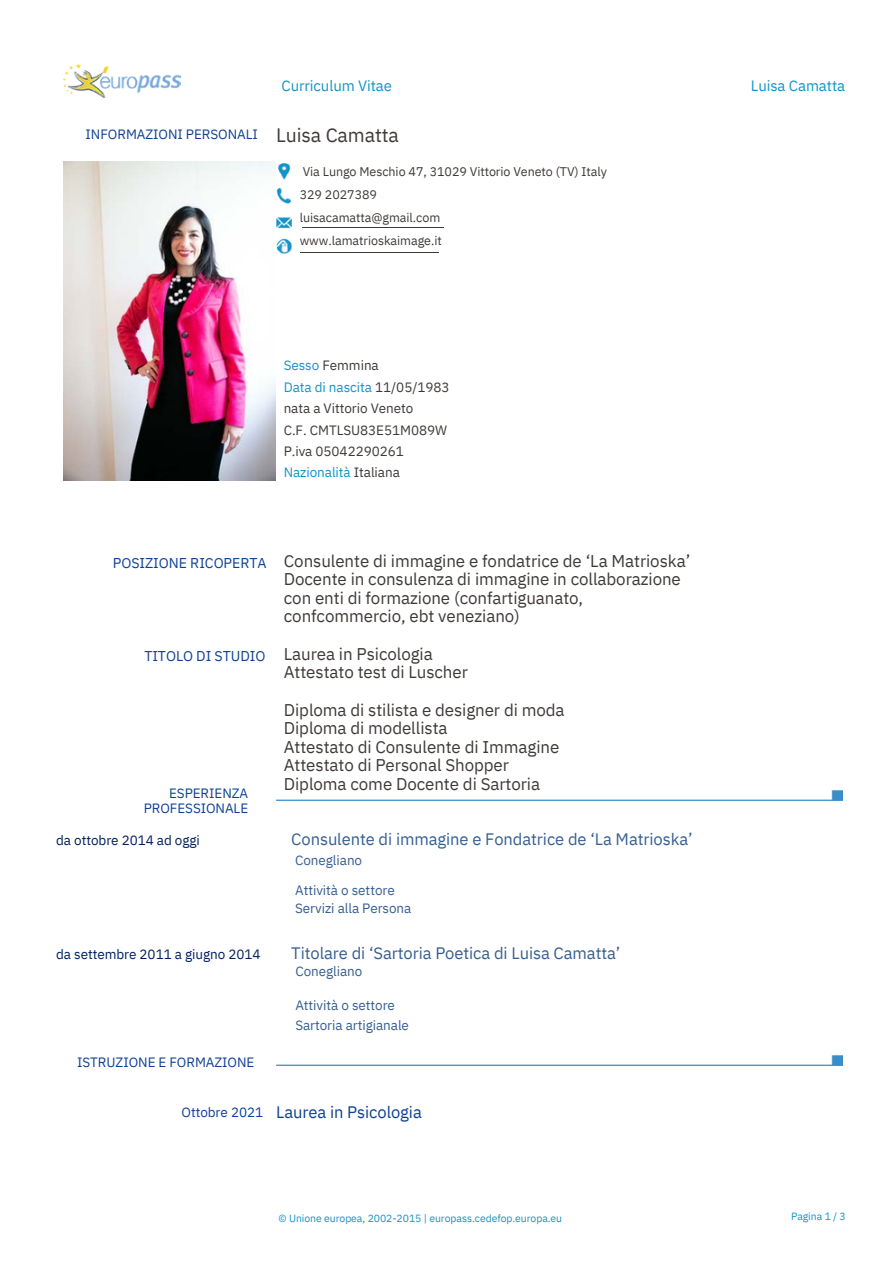
<style>
.page{position:relative;width:893px;height:1264px;background:#fff}
.page>*{position:absolute;margin:0;border:0;box-sizing:border-box;transform-origin:0 0}
.t1{font:19.35px "IBM Plex Sans";letter-spacing:-.005em;color:#3f3a38}
.t2{font:16.95px/18.6px "IBM Plex Sans";letter-spacing:-.005em;color:#3f3a38}
.t3{font:16.5px "IBM Plex Sans";letter-spacing:-.005em;color:#365f91}
.t4{font:16.5px "IBM Plex Sans";letter-spacing:-.005em;color:#0e4194}
.t5{font:15px "IBM Plex Sans";letter-spacing:-.005em;color:#1593cb}
.t6{font:14.25px "IBM Plex Sans";letter-spacing:-.005em;color:#0e4194}
.t7{font:13.5px "IBM Plex Sans";letter-spacing:-.005em;color:#365f91}
.t8{font:13.5px "IBM Plex Sans";letter-spacing:-.005em;color:#0e4194}
.t9{font:13.5px "IBM Plex Sans";letter-spacing:-.005em;color:#3f3a38}
.t10{font:13.5px "IBM Plex Sans";letter-spacing:-.005em;color:#002060}
.t11{font:13.5px "IBM Plex Sans";letter-spacing:-.005em;color:#1593cb}
.t12{font:12.45px "IBM Plex Sans";letter-spacing:-.005em;color:#3f3a38}
.t13{font:10.5px "IBM Plex Sans";letter-spacing:-.005em;color:#1593cb}
.s1{color:#1593cb}
.s2{color:#3f3a38}
</style>
<div class="page">
<img style="left:64px;top:64px;width:117px;height:34px">
<img style="left:64px;top:162px;width:211px;height:318px">
<hr style="left:299px;top:252px;width:139px;height:1px;background:#3f3a38">
<hr style="left:303px;top:227px;width:141px;height:1px;background:#3f3a38">
<img style="left:276px;top:790px;width:566px;height:10px">
<img style="left:276px;top:1055px;width:566px;height:10px">
<img style="left:277px;top:162px;width:14px;height:17px">
<img style="left:276px;top:239px;width:15px;height:14px">
<img style="left:276px;top:217px;width:15px;height:12px">
<img style="left:276px;top:188px;width:15px;height:15px">
<p class="t8" style="left:86px;top:125px;width:174px">INFORMAZIONI PERSONALI</p>
<p class="t5" style="left:281px;top:76px;width:112px">Curriculum Vitae</p>
<p class="t5" style="left:750px;top:76px;width:96px">Luisa Camatta</p>
<p class="t1" style="left:276px;top:122px;width:124px">Luisa Camatta</p>
<p class="t12" style="left:302px;top:163px;width:306px">Via Lungo Meschio 47, 31029 Vittorio Veneto (TV) Italy</p>
<p class="t12" style="left:300px;top:186px;width:79px">329 2027389</p>
<p class="t12" style="left:300px;top:209px;width:142px">luisacamatta@gmail.com</p>
<p class="t12" style="left:300px;top:232px;width:144px">www.lamatrioskaimage.it</p>
<p class="t9" style="left:284px;top:356px;width:97px"><span class="s1">Sesso</span> Femmina</p>
<p class="t11" style="left:284px;top:378px;width:167px">Data di nascita <span class="s2">11/05/1983</span></p>
<p class="t9" style="left:284px;top:399px;width:131px">nata a Vittorio Veneto</p>
<p class="t9" style="left:284px;top:421px;width:165px">C.F. CMTLSU83E51M089W</p>
<p class="t9" style="left:284px;top:442px;width:122px">P.iva 05042290261</p>
<p class="t11" style="left:284px;top:463px;width:118px">Nazionalità <span class="s2">Italiana</span></p>
<p class="t6" style="left:113px;top:553px;width:155px">POSIZIONE RICOPERTA</p>
<p class="t6" style="left:144px;top:646px;width:123px">TITOLO DI STUDIO</p>
<p class="t8" style="left:169px;top:784px;width:81px">ESPERIENZA</p>
<p class="t8" style="left:144px;top:798px;width:106px">PROFESSIONALE</p>
<p class="t10" style="left:56px;top:831px;width:145px">da ottobre 2014 ad oggi</p>
<p class="t2" style="left:284px;top:551px;width:408px">Consulente di immagine e fondatrice de ‘La Matrioska’ Docente in consulenza di immagine in collaborazione con enti di formazione (confartiguanato, confcommercio, ebt veneziano)</p>
<p class="t2" style="left:284px;top:644px;width:150px">Laurea in Psicologia</p>
<p class="t2" style="left:284px;top:662px;width:185px">Attestato test di Luscher</p>
<p class="t2" style="left:284px;top:700px;width:282px">Diploma di stilista e designer di moda</p>
<p class="t2" style="left:284px;top:718px;width:165px">Diploma di modellista</p>
<p class="t2" style="left:284px;top:737px;width:277px">Attestato di Consulente di Immagine</p>
<p class="t2" style="left:284px;top:755px;width:227px">Attestato di Personal Shopper</p>
<p class="t2" style="left:284px;top:774px;width:258px">Diploma come Docente di Sartoria</p>
<p class="t3" style="left:291px;top:827px;width:403px">Consulente di immagine e Fondatrice de ‘La Matrioska’</p>
<p class="t7" style="left:295px;top:851px;width:68px">Conegliano</p>
<p class="t7" style="left:295px;top:881px;width:101px">Attività o settore</p>
<p class="t7" style="left:295px;top:899px;width:118px">Servizi alla Persona</p>
<p class="t10" style="left:56px;top:945px;width:206px">da settembre 2011 a giugno 2014</p>
<p class="t8" style="left:77px;top:1053px;width:179px">ISTRUZIONE E FORMAZIONE</p>
<p class="t8" style="left:181px;top:1102px;width:83px">Ottobre 2021</p>
<p class="t3" style="left:291px;top:942px;width:330px">Titolare di ‘Sartoria Poetica di Luisa Camatta’</p>
<p class="t7" style="left:295px;top:961px;width:68px">Conegliano</p>
<p class="t7" style="left:295px;top:995px;width:101px">Attività o settore</p>
<p class="t7" style="left:295px;top:1015px;width:115px">Sartoria artigianale</p>
<p class="t4" style="left:276px;top:1101px;width:147px">Laurea in Psicologia</p>
<p class="t13" style="left:278px;top:1210px;width:285px">© Unione europea, 2002-2015 | europass.cedefop.europa.eu</p>
<p class="t13" style="left:791px;top:1209px;width:56px">Pagina 1 / 3</p>
</div>
